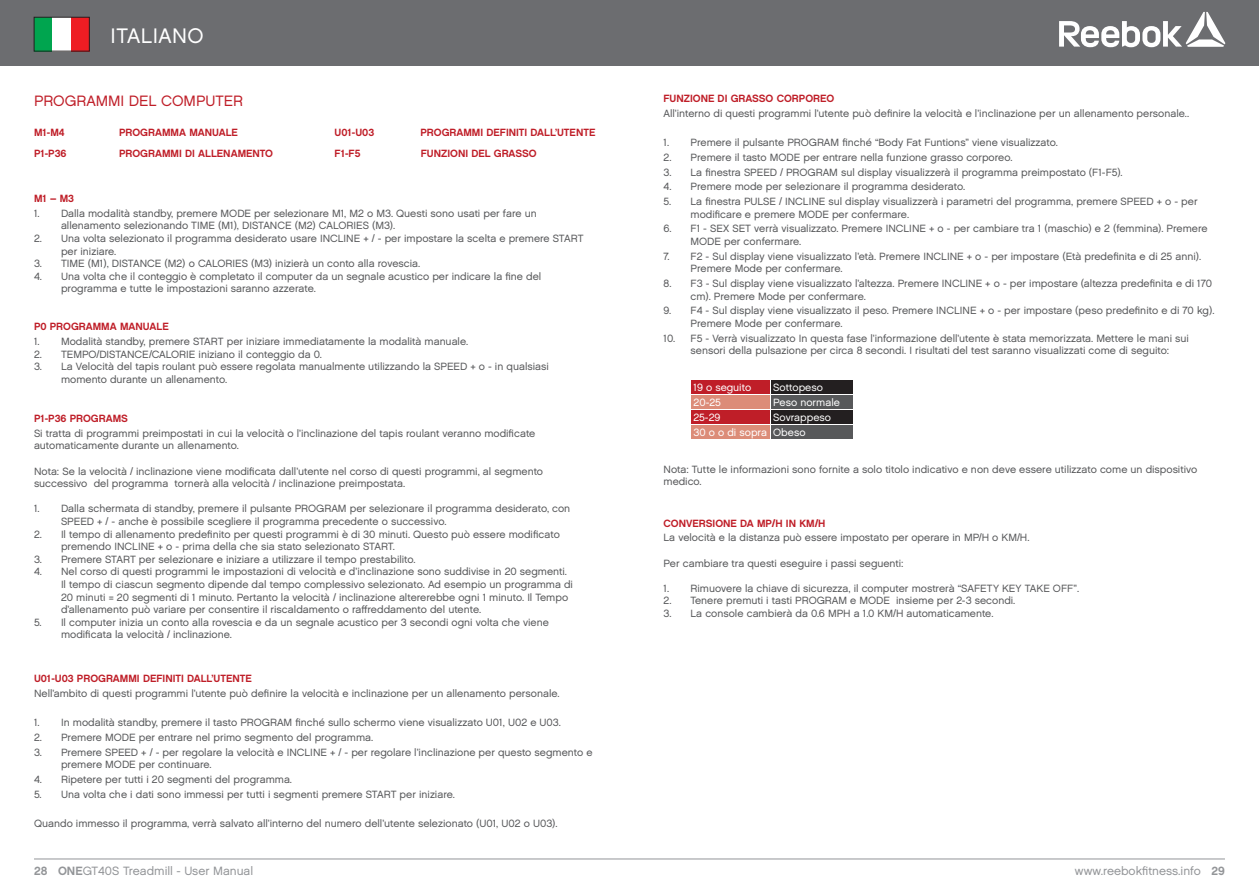
<style>
.page{position:relative;width:1259px;height:893px;background:#fff}
.page>*{position:absolute;margin:0;border:0;box-sizing:border-box;transform-origin:0 0}
.t1{font:21px "Reefont";letter-spacing:.02em;color:#fff}
.t2{font:15px "Reefont";color:#bf1e28}
.t3{font:12px "Reefont";color:#939598}
.t4{font:10.5px/12.6px "Reefont";color:#57585a}
.t5{font:700 10.5px "Reefont";color:#bf1e28}
.t6{font:10.5px "Reefont";color:#fff}
.s1{font-weight:700}
</style>
<div class="page">
<div style="left:0;top:0;width:1259px;height:66px;background:#6c6d70"></div>
<hr style="left:34px;top:859px;width:1191px;height:1px;background:#939598">
<svg style="left:1059px;top:12px;width:166px;height:35px"></svg>
<div style="left:771px;top:425px;width:82px;height:14px;background:#57585a"></div>
<div style="left:771px;top:410px;width:82px;height:14px;background:#231f20"></div>
<div style="left:771px;top:395px;width:82px;height:14px;background:#57585a"></div>
<div style="left:771px;top:381px;width:82px;height:13px;background:#231f20"></div>
<div style="left:691px;top:425px;width:79px;height:14px;background:#dc8c78"></div>
<div style="left:691px;top:410px;width:79px;height:14px;background:#bf1e28"></div>
<div style="left:691px;top:395px;width:79px;height:14px;background:#dc8c78"></div>
<div style="left:691px;top:381px;width:79px;height:13px;background:#bf1e28"></div>
<div style="left:34px;top:17px;width:55px;height:34px;background:#00a54f"></div>
<div style="left:52px;top:17px;width:37px;height:34px;background:#fff"></div>
<div style="left:71px;top:17px;width:18px;height:34px;background:#ee1d23"></div>
<div style="left:34px;top:17px;width:55px;height:34px;border:1px solid #231f20"></div>
<p class="t1" style="left:111px;top:23px;width:95px">ITALIANO</p>
<p class="t2" style="left:34px;top:92px;width:210px">PROGRAMMI DEL COMPUTER</p>
<p class="t5" style="left:119px;top:126px;width:120px">PROGRAMMA MANUALE</p>
<p class="t5" style="left:119px;top:147px;width:155px">PROGRAMMI DI ALLENAMENTO</p>
<p class="t5" style="left:34px;top:125px;width:32px">M1-M4</p>
<p class="t5" style="left:34px;top:146px;width:34px">P1-P36</p>
<p class="t5" style="left:334px;top:125px;width:41px">U01-U03</p>
<p class="t5" style="left:334px;top:146px;width:27px">F1-F5</p>
<p class="t5" style="left:420px;top:125px;width:176px">PROGRAMMI DEFINITI DALL’UTENTE</p>
<p class="t5" style="left:421px;top:146px;width:117px">FUNZIONI DEL GRASSO</p>
<p class="t5" style="left:34px;top:192px;width:42px">M1 – M3</p>
<p class="t4" style="left:61px;top:207px;width:477px;text-indent:-27px">1. Dalla modalità standby, premere MODE per selezionare M1, M2 o M3. Questi sono usati per fare un allenamento selezionando TIME (M1), DISTANCE (M2) CALORIES (M3).</p>
<p class="t4" style="left:61px;top:233px;width:524px;text-indent:-27px">2. Una volta selezionato il programma desiderato usare INCLINE + / - per impostare la scelta e premere START per iniziare.</p>
<p class="t4" style="left:34px;top:258px;width:388px">3. TIME (M1), DISTANCE (M2) o CALORIES (M3) inizierà un conto alla rovescia.</p>
<p class="t4" style="left:61px;top:270px;width:482px;text-indent:-27px">4. Una volta che il conteggio è completato il computer da un segnale acustico per indicare la fine del programma e tutte le impostazioni saranno azzerate.</p>
<p class="t5" style="left:34px;top:320px;width:136px">P0 PROGRAMMA MANUALE</p>
<p class="t4" style="left:34px;top:336px;width:436px">1. Modalità standby, premere START per iniziare immediatamente la modalità manuale.</p>
<p class="t4" style="left:34px;top:348px;width:289px">2. TEMPO/DISTANCE/CALORIE iniziano il conteggio da 0.</p>
<p class="t4" style="left:61px;top:361px;width:489px;text-indent:-27px">3. La Velocità del tapis roulant può essere regolata manualmente utilizzando la SPEED + o - in qualsiasi momento durante un allenamento.</p>
<p class="t5" style="left:34px;top:412px;width:95px">P1-P36 PROGRAMS</p>
<p class="t4" style="left:34px;top:427px;width:503px">Si tratta di programmi preimpostati in cui la velocità o l’inclinazione del tapis roulant veranno modificate automaticamente durante un allenamento.</p>
<p class="t4" style="left:34px;top:465px;width:510px">Nota: Se la velocità / inclinazione viene modificata dall’utente nel corso di questi programmi, al segmento successivo del programma tornerà alla velocità / inclinazione preimpostata.</p>
<p class="t4" style="left:61px;top:503px;width:511px;text-indent:-27px">1. Dalla schermata di standby, premere il pulsante PROGRAM per selezionare il programma desiderato, con<br>SPEED + / - anche è possibile scegliere il programma precedente o successivo.</p>
<p class="t4" style="left:61px;top:528px;width:500px;text-indent:-27px">2. Il tempo di allenamento predefinito per questi programmi è di 30 minuti. Questo può essere modificato premendo INCLINE + o - prima della che sia stato selezionato START.</p>
<p class="t4" style="left:34px;top:553px;width:383px">3. Premere START per selezionare e iniziare a utilizzare il tempo prestabilito.</p>
<p class="t4" style="left:61px;top:566px;width:513px;text-indent:-27px">4. Nel corso di questi programmi le impostazioni di velocità e d’inclinazione sono suddivise in 20 segmenti.<br>Il tempo di ciascun segmento dipende dal tempo complessivo selezionato. Ad esempio un programma di 20 minuti = 20 segmenti di 1 minuto. Pertanto la velocità / inclinazione altererebbe ogni 1 minuto. Il Tempo d’allenamento può variare per consentire il riscaldamento o raffreddamento del utente.</p>
<p class="t4" style="left:61px;top:616px;width:489px;text-indent:-27px">5. Il computer inizia un conto alla rovescia e da un segnale acustico per 3 secondi ogni volta che viene modificata la velocità / inclinazione.</p>
<p class="t5" style="left:34px;top:672px;width:219px">U01-U03 PROGRAMMI DEFINITI DALL’UTENTE</p>
<p class="t4" style="left:34px;top:688px;width:527px">Nell’ambito di questi programmi l’utente può definire la velocità e inclinazione per un allenamento personale.</p>
<p class="t4" style="left:34px;top:717px;width:528px">1. In modalità standby, premere il tasto PROGRAM finché sullo schermo viene visualizzato U01, U02 e U03.</p>
<p class="t4" style="left:34px;top:732px;width:341px">2. Premere MODE per entrare nel primo segmento del programma.</p>
<p class="t4" style="left:61px;top:746px;width:533px;text-indent:-27px">3. Premere SPEED + / - per regolare la velocità e INCLINE + / - per regolare l’inclinazione per questo segmento e premere MODE per continuare.</p>
<p class="t4" style="left:34px;top:774px;width:259px">4. Ripetere per tutti i 20 segmenti del programma.</p>
<p class="t4" style="left:34px;top:789px;width:422px">5. Una volta che i dati sono immessi per tutti i segmenti premere START per iniziare.</p>
<p class="t4" style="left:34px;top:818px;width:525px">Quando immesso il programma, verrà salvato all’interno del numero dell’utente selezionato (U01, U02 o U03).</p>
<p class="t5" style="left:663px;top:92px;width:172px">FUNZIONE DI GRASSO CORPOREO</p>
<p class="t4" style="left:663px;top:107px;width:527px">All’interno di questi programmi l’utente può definire la velocità e l’inclinazione per un allenamento personale..</p>
<p class="t4" style="left:663px;top:137px;width:396px">1. Premere il pulsante PROGRAM finché “Body Fat Funtions” viene visualizzato.</p>
<p class="t4" style="left:663px;top:152px;width:350px">2. Premere il tasto MODE per entrare nella funzione grasso corporeo.</p>
<p class="t4" style="left:663px;top:166px;width:461px">3. La finestra SPEED / PROGRAM sul display visualizzerà il programma preimpostato (F1-F5).</p>
<p class="t4" style="left:663px;top:181px;width:303px">4. Premere mode per selezionare il programma desiderato.</p>
<p class="t4" style="left:690px;top:196px;width:508px;text-indent:-27px">5. La finestra PULSE / INCLINE sul display visualizzerà i parametri del programma, premere SPEED + o - per modificare e premere MODE per confermare.</p>
<p class="t4" style="left:690px;top:223px;width:519px;text-indent:-27px">6. F1 - SEX SET verrà visualizzato. Premere INCLINE + o - per cambiare tra 1 (maschio) e 2 (femmina). Premere<br>MODE per confermare.</p>
<p class="t4" style="left:690px;top:250px;width:512px;text-indent:-27px">7. F2 - Sul display viene visualizzato l’età. Premere INCLINE + o - per impostare (Età predefinita e di 25 anni).<br>Premere Mode per confermare.</p>
<p class="t4" style="left:690px;top:278px;width:523px;text-indent:-27px">8. F3 - Sul display viene visualizzato l’altezza. Premere INCLINE + o - per impostare (altezza predefinita e di 170 cm). Premere Mode per confermare.</p>
<p class="t4" style="left:690px;top:305px;width:525px;text-indent:-27px">9. F4 - Sul display viene visualizzato il peso. Premere INCLINE + o - per impostare (peso predefinito e di 70 kg).<br>Premere Mode per confermare.</p>
<p class="t4" style="left:690px;top:332px;width:500px;text-indent:-27px">10. F5 - Verrà visualizzato In questa fase l’informazione dell’utente è stata memorizzata. Mettere le mani sui sensori della pulsazione per circa 8 secondi. I risultati del test saranno visualizzati come di seguito:</p>
<p class="t6" style="left:693px;top:381px;width:59px">19 o seguito</p>
<p class="t6" style="left:773px;top:381px;width:51px">Sottopeso</p>
<p class="t6" style="left:773px;top:396px;width:68px">Peso normale</p>
<p class="t6" style="left:773px;top:411px;width:59px">Sovrappeso</p>
<p class="t6" style="left:773px;top:425px;width:34px">Obeso</p>
<p class="t6" style="left:693px;top:396px;width:29px">20-25</p>
<p class="t6" style="left:693px;top:411px;width:29px">25-29</p>
<p class="t6" style="left:693px;top:425px;width:75px">30 o o di sopra</p>
<p class="t4" style="left:663px;top:463px;width:535px">Nota: Tutte le informazioni sono fornite a solo titolo indicativo e non deve essere utilizzato come un dispositivo medico.</p>
<p class="t5" style="left:663px;top:516px;width:163px">CONVERSIONE DA MP/H IN KM/H</p>
<p class="t4" style="left:663px;top:532px;width:367px">La velocità e la distanza può essere impostato per operare in MP/H o KM/H.</p>
<p class="t4" style="left:663px;top:557px;width:242px">Per cambiare tra questi eseguire i passi seguenti:</p>
<p class="t4" style="left:663px;top:582px;width:417px">1. Rimuovere la chiave di sicurezza, il computer mostrerà “SAFETY KEY TAKE OFF”.</p>
<p class="t4" style="left:663px;top:595px;width:353px">2. Tenere premuti i tasti PROGRAM e MODE insieme per 2-3 secondi.</p>
<p class="t4" style="left:663px;top:608px;width:331px">3. La console cambierà da 0.6 MPH a 1.0 KM/H automaticamente.</p>
<p class="t3" style="left:34px;top:863px;width:221px"><span class="s1">28 ONE</span>GT40S Treadmill - User Manual</p>
<p class="t3" style="left:1075px;top:863px;width:151px">www.reebokfitness.info <span class="s1">29</span></p>
</div>
